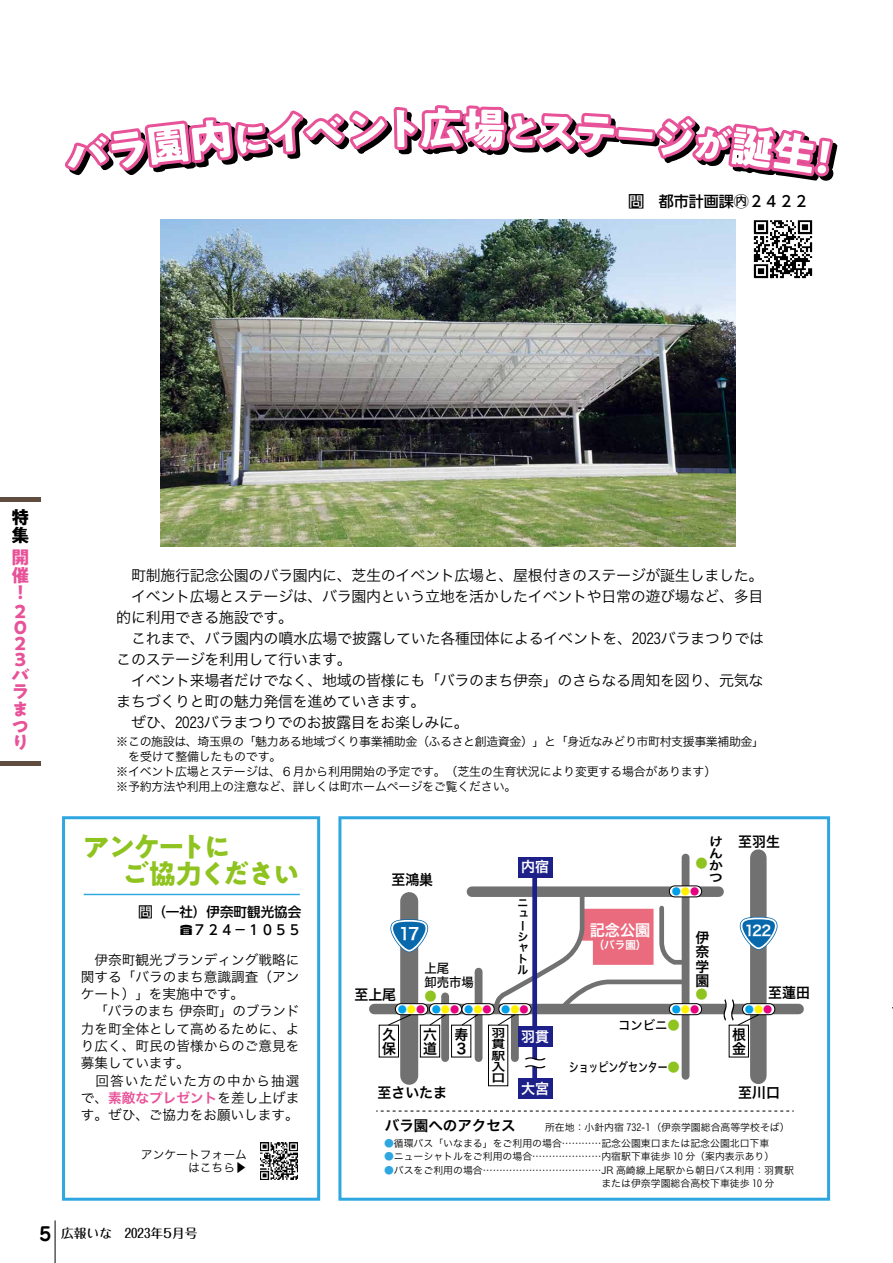
<style>
.page{position:relative;width:893px;height:1263px;background:#fff}
.page>*{position:absolute;margin:0;border:0;box-sizing:border-box;transform-origin:0 0}
.t1{font:700 27.45px/27.5px "PA1 Gothic Std";letter-spacing:-.1em;color:#8fc31f}
.t2{font:700 18.75px "Jun 501 Pro";color:#000}
.t3{font:700 18px/16.4px "PA1 Gothic Std";color:#e85298;text-align:justify}
.t4{font:700 18px/18px "PA1 Gothic Std";color:#000}
.t5{font:16.65px "Hiragino Sans W6";color:#fff}
.t6{font:15.75px "Hiragino Sans W6";color:#fff}
.t7{font:15px/21px "Hiragino Sans W3";letter-spacing:-.02em;color:#000}
.t8{font:500 15px "UD Shin Go Pr 6";color:#000}
.t9{font:14.55px "Hiragino Sans W6";color:#000}
.t10{font:14.4px/14.4px "Hiragino Sans W6";color:#000}
.t11{font:14.4px "Hiragino Sans W6";color:#fff}
.t12{font:13.65px/17.2px "Hiragino Sans W3";letter-spacing:.005em;color:#000;text-align:justify}
.t13{font:500 13.5px/18px "UD Shin Go Pr 6";color:#000;text-align:right}
.t14{font:500 12.75px "Maru Fo Pro";color:#000}
.t15{font:12.75px "Hiragino Sans W5";color:#000;scale:.77 1}
.t16{font:12.75px/14.4px "Hiragino Sans W5";color:#000}
.t17{font:12.75px "Hiragino Sans W3";color:#8fc31f}
.t18{font:12.75px "Hiragino Sans W5";color:#8fc31f}
.t19{font:12px "Hiragino Sans W3";letter-spacing:-.02em;color:#000}
.t20{font:12px/12px "Hiragino Sans W6";color:#000;text-align:justify;scale:1.15 1}
.t21{font:11.85px/13px "Hiragino Sans W3";color:#000;text-align:right}
.t22{font:11.4px/11.4px "Hiragino Sans W6";color:#000;text-align:justify;scale:1.22 1}
.t23{font:11.25px/11.2px "Hiragino Sans W6";color:#000}
.t24{font:10.95px "Hiragino Sans W6";color:#fff}
.t25{font:9.9px "Hiragino Sans W3";color:#000}
.t26{font:9.45px "Hiragino Sans W6";color:#00a0e9}
.s1{font-family:"ina kigo 2018";font-weight:400}
.s2{font-family:"BLS Gaiji X Rml";font-weight:400}
.s3{font-family:"Hiragino Sans W6";color:#e85298}
.s4{color:#fff100}
.s5{color:#e4007f}
.s6{color:#8fc31f}
.s7{color:#2ea7e0}
</style>
<div class="page">
<svg style="left:65px;top:105px;width:772px;height:442px"></svg>
<img style="left:160px;top:220px;width:576px;height:326px">
<img style="left:260px;top:1142px;width:38px;height:38px">
<hr style="left:84px;top:894px;width:216px;height:1px;background:#2ea7e0">
<div style="left:0;top:497px;width:40px;height:5px;background:#604c3f"></div>
<hr style="left:0;top:762px;width:40px;height:4px;background:#604c3f">
<div style="left:472px;top:886px;width:247px;height:11px;background:#727171"></div>
<div style="left:374px;top:1004px;width:425px;height:10px;background:#727171"></div>
<div style="left:750px;top:857px;width:17px;height:219px;background:#727171"></div>
<div style="left:682px;top:857px;width:7px;height:219px;background:#727171"></div>
<div style="left:475px;top:972px;width:7px;height:86px;background:#727171"></div>
<div style="left:511px;top:1009px;width:8px;height:49px;background:#727171"></div>
<div style="left:441px;top:996px;width:8px;height:62px;background:#727171"></div>
<div style="left:400px;top:901px;width:18px;height:175px;background:#727171"></div>
<div style="left:532px;top:860px;width:5px;height:235px;background:#1d2088"></div>
<div style="left:669px;top:1004px;width:33px;height:11px;background:#fff;border-radius:5px"></div>
<div style="left:669px;top:1003px;width:33px;height:12px;border:1px solid #000;border-radius:5px"></div>
<div style="left:669px;top:886px;width:33px;height:11px;background:#fff;border-radius:5px"></div>
<div style="left:669px;top:886px;width:33px;height:11px;border:1px solid #000;border-radius:5px"></div>
<div style="left:742px;top:1004px;width:33px;height:11px;background:#fff;border-radius:5px"></div>
<div style="left:742px;top:1003px;width:33px;height:12px;border:1px solid #000;border-radius:5px"></div>
<div style="left:462px;top:1004px;width:32px;height:11px;background:#fff;border-radius:5px"></div>
<div style="left:462px;top:1003px;width:32px;height:12px;border:1px solid #000;border-radius:5px"></div>
<div style="left:429px;top:1004px;width:33px;height:11px;background:#fff;border-radius:5px"></div>
<div style="left:429px;top:1003px;width:33px;height:12px;border:1px solid #000;border-radius:5px"></div>
<div style="left:395px;top:1004px;width:33px;height:11px;background:#fff;border-radius:5px"></div>
<div style="left:395px;top:1003px;width:33px;height:12px;border:1px solid #000;border-radius:5px"></div>
<div style="left:518px;top:1078px;width:35px;height:21px;background:#1d2088"></div>
<div style="left:518px;top:1026px;width:35px;height:21px;background:#1d2088"></div>
<div style="left:518px;top:857px;width:35px;height:20px;background:#1d2088"></div>
<div style="left:379px;top:1025px;width:20px;height:32px;border:1px solid #000"></div>
<div style="left:420px;top:1025px;width:20px;height:32px;border:1px solid #000"></div>
<div style="left:451px;top:1025px;width:20px;height:32px;border:1px solid #000"></div>
<div style="left:729px;top:1025px;width:20px;height:32px;border:1px solid #000"></div>
<div style="left:488px;top:1025px;width:20px;height:61px;border:1px solid #000"></div>
<svg style="left:739px;top:917px;width:39px;height:33px"></svg>
<svg style="left:390px;top:919px;width:39px;height:33px"></svg>
<svg style="left:525px;top:1057px;width:21px;height:11px"></svg>
<svg style="left:376px;top:1111px;width:418px;height:1px"></svg>
<div style="left:62px;top:816px;width:258px;height:385px;border:3px solid #2ea7e0"></div>
<div style="left:338px;top:816px;width:492px;height:385px;border:3px solid #2ea7e0"></div>
<img style="left:749px;top:215px;width:68px;height:68px">
<hr style="left:892px;top:1008px;width:1px;height:255px;background:#fffeee">
<svg style="left:388px;top:1014px;width:23px;height:11px"></svg>
<svg style="left:429px;top:1014px;width:17px;height:11px"></svg>
<svg style="left:461px;top:1014px;width:17px;height:11px"></svg>
<svg style="left:492px;top:889px;width:199px;height:136px"></svg>
<svg style="left:724px;top:999px;width:35px;height:26px"></svg>
<hr style="left:55px;top:1220px;width:1px;height:43px;background:#000">
<p class="t8" style="left:629px;top:189px;width:182px"><span class="s1">問</span> 都市計画課<span class="s1">＊</span>２４２２</p>
<p class="t4" style="left:11px;top:510px;width:19px">特集</p>
<p class="t3" style="left:11px;top:551px;width:19px;line-height:17.4px">開催！</p>
<p class="t3" style="left:11px;top:606px;width:19px;text-align:left">２<br>０<br>２<br>３バラまつり</p>
<p class="t7" style="left:116px;top:563px;width:649px">　町制施行記念公園のバラ園内に、芝生のイベント広場と、屋根付きのステージが誕生しました。　イベント広場とステージは、バラ園内という立地を活かしたイベントや日常の遊び場など、多目的に利用できる施設です。<br>　これまで、バラ園内の噴水広場で披露していた各種団体によるイベントを、2023バラまつりではこのステージを利用して行います。<br>　イベント来場者だけでなく、地域の皆様にも「バラのまち伊奈」のさらなる周知を図り、元気なまちづくりと町の魅力発信を進めていきます。<br>　ぜひ、2023バラまつりでのお披露目をお楽しみに。</p>
<p class="t19" style="left:116px;top:731px;width:649px">※この施設は、埼玉県の「魅力ある地域づくり事業補助金（ふるさと創造資金）」と「身近なみどり市町村支援事業補助金」</p>
<p class="t19" style="left:128px;top:746px;width:155px">を受けて整備したものです。</p>
<p class="t19" style="left:116px;top:761px;width:601px">※イベント広場とステージは、６月から利用開始の予定です。（芝生の生育状況により変更する場合があります）</p>
<p class="t19" style="left:116px;top:776px;width:402px">※予約方法や利用上の注意など、詳しくは町ホームページをご覧ください。</p>
<h1 class="t1" style="left:83px;top:836px;width:219px">アンケートに<br>　 ご協力ください</h1>
<p class="t13" style="left:139px;top:902px;width:164px"><span class="s1">問</span>（一社）伊奈町観光協会<span class="s2">　 蕕</span>７２４－１０５５</p>
<p class="t12" style="left:81px;top:950px;width:220px">　伊奈町観光ブランディング戦略に関する「バラのまち意識調査（アンケート）」を実施中です。</p>
<p class="t12" style="left:81px;top:1002px;width:220px;text-align:left;text-indent:14px">「バラのまち伊奈町」のブランド力を町全体として高めるために、より広く、町民の皆様からのご意見を募集しています。<br>　回答いただいた方の中から抽選で、<span class="s3">素敵なプレゼント</span>を差し上げます。ぜひ、ご協力をお願いします。</p>
<p class="t21" style="left:141px;top:1147px;width:108px">アンケートフォームはこちら▶</p>
<p class="t10" style="left:391px;top:872px;width:43px">至鴻巣</p>
<p class="t11" style="left:521px;top:854px;width:29px">内宿</p>
<p class="t20" style="left:709px;top:835px;width:13px">けんかつ</p>
<p class="t17" style="left:695px;top:852px;width:14px">●</p>
<p class="t26" style="left:672px;top:883px;width:29px">●<span class="s4">●</span><span class="s5">●</span></p>
<p class="t10" style="left:738px;top:834px;width:43px">至羽生</p>
<p class="t23" style="left:518px;top:897px;width:12px">ニューシャトル</p>
<p class="t5" style="left:399px;top:919px;width:22px">17</p>
<p class="t6" style="left:590px;top:916px;width:62px">記念公園</p>
<p class="t11" style="left:744px;top:918px;width:28px">122</p>
<p class="t24" style="left:594px;top:935px;width:54px">（バラ園）</p>
<p class="t10" style="left:695px;top:930px;width:15px;text-align:justify">伊奈学園</p>
<p class="t17" style="left:695px;top:983px;width:13px">●</p>
<p class="t16" style="left:424px;top:960px;width:51px">上尾<br>卸売市場</p>
<p class="t18" style="left:424px;top:985px;width:14px">●</p>
<p class="t10" style="left:768px;top:984px;width:43px">至蓮田</p>
<p class="t10" style="left:354px;top:986px;width:43px">至上尾</p>
<p class="t10" style="left:382px;top:1026px;width:15px">久保</p>
<p class="t10" style="left:423px;top:1026px;width:15px">六道</p>
<p class="t10" style="left:454px;top:1026px;width:15px">寿<br>３</p>
<p class="t22" style="left:491px;top:1026px;width:13px">羽貫駅入口</p>
<p class="t10" style="left:732px;top:1026px;width:15px">根金</p>
<p class="t26" style="left:398px;top:1001px;width:96px">●<span class="s4">●</span><span class="s5">●</span> ●<span class="s4">●</span><span class="s5">●</span> ●<span class="s4">●</span><span class="s5">●</span></p>
<p class="t26" style="left:745px;top:1001px;width:29px">●<span class="s4">●</span><span class="s5">●</span></p>
<p class="t26" style="left:501px;top:1001px;width:29px">●<span class="s4">●</span><span class="s5">●</span></p>
<p class="t26" style="left:672px;top:1001px;width:29px">●<span class="s4">●</span><span class="s5">●</span></p>
<p class="t16" style="left:618px;top:1017px;width:63px">コンビニ<span class="s6">●</span></p>
<p class="t11" style="left:521px;top:1024px;width:29px">羽貫</p>
<p class="t15" style="left:569px;top:1056px;width:146px">ショッピングセンター<span class="s6">●</span></p>
<p class="t11" style="left:521px;top:1076px;width:29px">大宮</p>
<p class="t10" style="left:378px;top:1084px;width:71px">至さいたま</p>
<p class="t10" style="left:738px;top:1084px;width:43px">至川口</p>
<p class="t9" style="left:385px;top:1112px;width:132px">バラ園へのアクセス</p>
<p class="t25" style="left:545px;top:1118px;width:246px">所在地：小針内宿 732-1（伊奈学園総合高等学校そば）</p>
<p class="t25" style="left:384px;top:1135px;width:387px"><span class="s7">●</span>循環バス「いなまる」をご利用の場合…………記念公園東口または記念公園北口下車</p>
<p class="t25" style="left:384px;top:1148px;width:392px"><span class="s7">●</span>ニューシャトルをご利用の場合…………………内宿駅下車徒歩 10 分（案内表示あり）</p>
<p class="t25" style="left:384px;top:1161px;width:411px"><span class="s7">●</span>バスをご利用の場合………………………………JR 高崎線上尾駅から朝日バス利用：羽貫駅</p>
<p class="t2" style="left:39px;top:1219px;width:13px">5</p>
<p class="t14" style="left:61px;top:1223px;width:138px">広報いな　2023年5月号</p>
</div>
